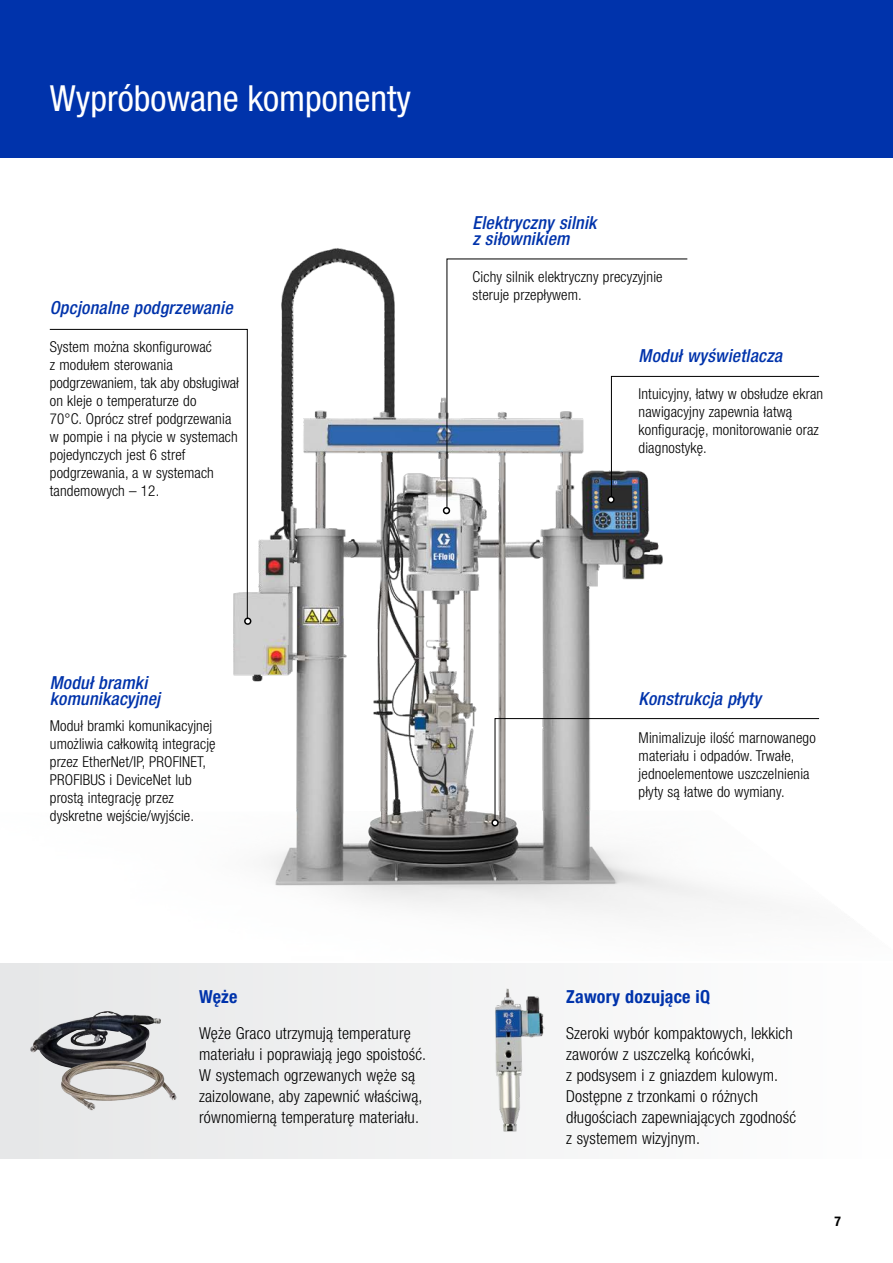
<style>
.page{position:relative;width:893px;height:1263px;background:#fff}
.page>*{position:absolute;margin:0;border:0;box-sizing:border-box;transform-origin:0 0}
.t1{font:condensed 36px "Helvetica Neue LTCE";color:#fff}
.t2{font:italic 500 condensed 18px/16.5px "Helvetica Neue LTCE";color:#0033ab}
.t3{font:700 condensed 18px "Helvetica Neue LTCE";letter-spacing:.01em;color:#0033ab}
.t4{font:300 condensed 16.5px/21px "Helvetica Neue LTCE";letter-spacing:.01em;color:#000}
.t5{font:300 condensed 15px/18px "Helvetica Neue LTCE";letter-spacing:.01em;color:#000}
.t6{font:700 condensed 13.5px "Helvetica Neue LT Std";color:#000}
</style>
<div class="page">
<div style="left:0;top:963px;width:893px;height:195px;background:#f2f3f3"></div>
<img style="left:0;top:157px;width:893px;height:758px">
<div style="left:0;top:0;width:893px;height:157px;background:#0033ab"></div>
<img style="left:30px;top:1011px;width:131px;height:58px">
<img style="left:61px;top:1060px;width:69px;height:50px">
<img style="left:495px;top:988px;width:50px;height:144px">
<svg style="left:446px;top:258px;width:242px;height:253px"></svg>
<div style="left:443px;top:507px;width:7px;height:7px;border:2px solid #000;border-radius:50%"></div>
<svg style="left:49px;top:328px;width:199px;height:294px"></svg>
<svg style="left:492px;top:718px;width:328px;height:108px"></svg>
<div style="left:491px;top:819px;width:8px;height:7px;border:2px solid #000;border-radius:50%"></div>
<div style="left:244px;top:617px;width:7px;height:8px;border:2px solid #000;border-radius:50%"></div>
<svg style="left:608px;top:375px;width:212px;height:127px"></svg>
<div style="left:607px;top:496px;width:8px;height:7px;border:2px solid #000;border-radius:50%"></div>
<h1 class="t1" style="left:50px;top:77px;width:363px">Wypróbowane komponenty</h1>
<p class="t2" style="left:50px;top:299px;width:188px">Opcjonalne podgrzewanie</p>
<p class="t5" style="left:50px;top:337px;width:191px">System można skonfigurować<br>z modułem sterowania podgrzewaniem, tak aby obsługiwał on kleje o temperaturze do<br>70°C. Oprócz stref podgrzewania w pompie i na płycie w systemach pojedynczych jest 6 stref podgrzewania, a w systemach tandemowych – 12.</p>
<p class="t2" style="left:472px;top:214px;width:130px">Elektryczny silnik z siłownikiem</p>
<p class="t5" style="left:473px;top:268px;width:192px">Cichy silnik elektryczny precyzyjnie steruje przepływem.</p>
<p class="t2" style="left:638px;top:347px;width:149px">Modułwyświetlacza</p>
<p class="t5" style="left:639px;top:385px;width:186px">Intuicyjny, łatwy w obsłudze ekran nawigacyjny zapewnia łatwą konfigurację, monitorowanie oraz diagnostykę.</p>
<p class="t2" style="left:50px;top:674px;width:112px">Modułbramki komunikacyjnej</p>
<p class="t5" style="left:50px;top:716px;width:167px">Moduł bramki komunikacyjnej umożliwia całkowitą integrację przez EtherNet/IP, PROFINET,<br>PROFIBUS i DeviceNet lub prostą integrację przez dyskretne wejście/wyjście.</p>
<p class="t3" style="left:199px;top:985px;width:40px">Węże</p>
<p class="t4" style="left:199px;top:1022px;width:229px">Węże Graco utrzymują temperaturę materiału i poprawiają jego spoistość.<br>W systemach ogrzewanych węże są zaizolowane, aby zapewnić właściwą, równomierną temperaturę materiału.</p>
<p class="t2" style="left:638px;top:690px;width:128px">Konstrukcja płyty</p>
<p class="t5" style="left:639px;top:728px;width:179px">Minimalizuje ilość marnowanego materiału i odpadów. Trwałe, jednoelementowe uszczelnienia płyty są łatwe do wymiany.</p>
<p class="t3" style="left:566px;top:985px;width:145px">Zawory dozujące iQ</p>
<p class="t4" style="left:566px;top:1022px;width:231px">Szeroki wybór kompaktowych, lekkich zaworów z uszczelką końcówki,<br>z podsysem i z gniazdem kulowym.<br>Dostępne z trzonkami o różnych długościach zapewniających zgodność z systemem wizyjnym.</p>
<p class="t6" style="left:834px;top:1213px;width:8px">7</p>
</div>
